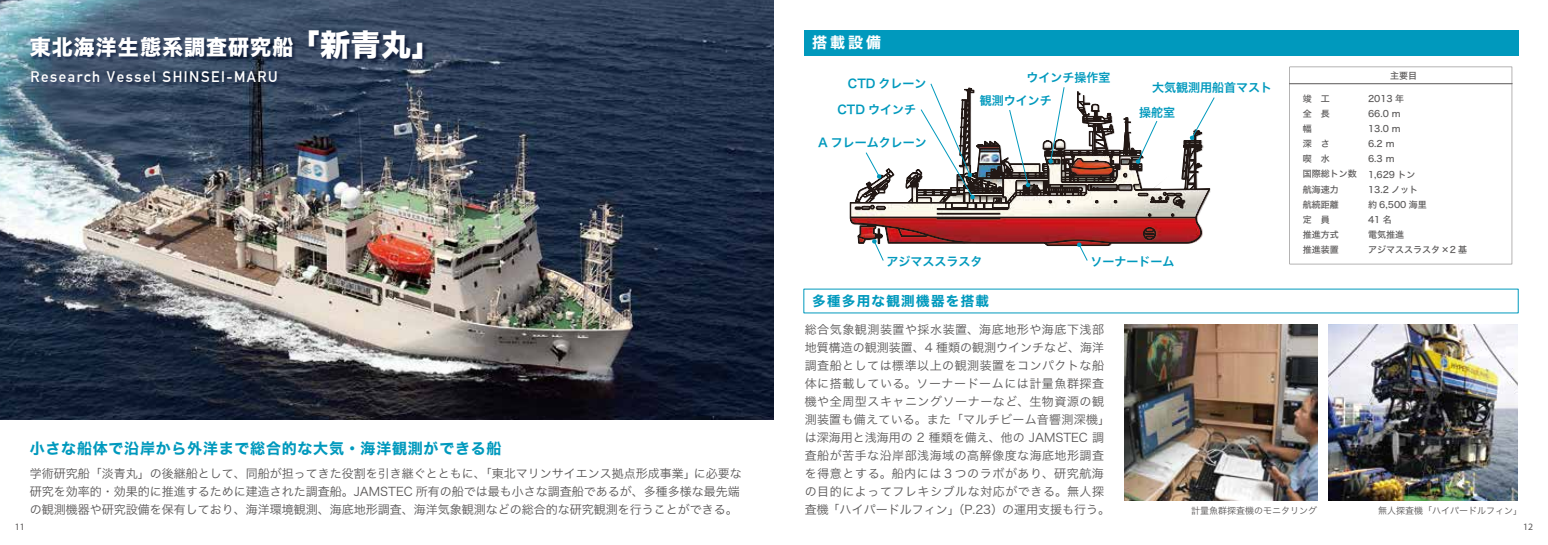
<style>
.page{position:relative;width:1548px;height:545px;background:#fff}
.page>*{position:absolute;margin:0;border:0;box-sizing:border-box;transform-origin:0 0}
.t1{font:30px "Hiragino Sans W8";color:#fff}
.t2{font:21px "Hiragino Sans W8";letter-spacing:.05em;color:#fff}
.t3{font:15px "Hiragino Sans W7";letter-spacing:.05em;color:#0099bd}
.t4{font:700 15px "DIN Alternate";letter-spacing:.1em;color:#fff}
.t5{font:15px "Hiragino Sans W7";color:#fff}
.t6{font:13.5px "Hiragino Sans W7";letter-spacing:.1em;color:#0099bd}
.t7{font:12px/18px "Hiragino Sans W3";letter-spacing:.04em;color:#595757}
.t8{font:12px/18px "Hiragino Sans W3";color:#595757}
.t9{font:12px/26.1px "Hira Kaku Pro W6";color:#0099bd}
.t10{font:9.75px "Myriad Pro";color:#595757}
.t11{font:9px/15px "Hiragino Sans W5";color:#595757}
.t12{font:9px "Hiragino Sans W3";color:#595757}
</style>
<div class="page">
<img style="left:0;top:0;width:774px;height:419px">
<img style="left:28px;top:35px;width:273px;height:38px">
<img style="left:29px;top:67px;width:257px;height:25px">
<img style="left:303px;top:27px;width:131px;height:52px">
<div style="left:804px;top:30px;width:714px;height:25px;background:#0099bd"></div>
<svg style="left:1289px;top:67px;width:223px;height:197px"></svg>
<hr style="left:1289px;top:83px;width:223px;height:1px;background:#595757">
<svg style="left:850px;top:91px;width:360px;height:199px"></svg>
<hr style="left:937px;top:213px;width:63px;height:1px;background:#221815">
<hr style="left:937px;top:218px;width:63px;height:1px;background:#221815">
<svg style="left:855px;top:205px;width:30px;height:4px"></svg>
<svg style="left:1123px;top:173px;width:4px;height:4px"></svg>
<svg style="left:1143px;top:227px;width:13px;height:13px"></svg>
<svg style="left:1087px;top:184px;width:45px;height:7px"></svg>
<svg style="left:1138px;top:192px;width:47px;height:24px"></svg>
<svg style="left:865px;top:152px;width:17px;height:27px"></svg>
<svg style="left:1009px;top:109px;width:21px;height:78px"></svg>
<svg style="left:1046px;top:87px;width:23px;height:77px"></svg>
<svg style="left:1189px;top:97px;width:26px;height:43px"></svg>
<svg style="left:920px;top:83px;width:55px;height:116px"></svg>
<svg style="left:1120px;top:120px;width:38px;height:45px"></svg>
<svg style="left:872px;top:238px;width:12px;height:23px"></svg>
<svg style="left:1076px;top:242px;width:12px;height:19px"></svg>
<img style="left:1124px;top:324px;width:193px;height:176px">
<img style="left:1329px;top:324px;width:188px;height:176px">
<h2 class="t2" style="left:30px;top:36px;width:265px">東北海洋生態系調査研究船</h2>
<p class="t4" style="left:30px;top:65px;width:249px">Research Vessel SHINSEI-MARU</p>
<h1 class="t1" style="left:289px;top:28px;width:154px">「新青丸」</h1>
<p class="t5" style="left:812px;top:31px;width:70px">搭載設備</p>
<p class="t9" style="left:837px;top:70px;width:91px;text-indent:11px">CTD クレーン<br>CTD ウインチ</p>
<p class="t9" style="left:818px;top:129px;width:110px">A フレームクレーン</p>
<p class="t9" style="left:1026px;top:64px;width:85px">ウインチ操作室</p>
<p class="t9" style="left:980px;top:87px;width:73px">観測ウインチ</p>
<p class="t9" style="left:1139px;top:75px;width:135px;line-height:24.2px;text-indent:13px">大気観測用船首マスト操舵室</p>
<p class="t9" style="left:886px;top:248px;width:97px">アジマススラスタ</p>
<p class="t6" style="left:812px;top:290px;width:178px">多種多用な観測機器を搭載</p>
<p class="t9" style="left:1090px;top:248px;width:85px">ソーナードーム</p>
<p class="t11" style="left:1390px;top:68px;width:28px">主要目</p>
<p class="t11" style="left:1303px;top:91px;width:55px">竣　工<br>全　長<br>幅<br>深　さ<br>喫　水<br>国際総トン数航海速力<br>航続距離<br>定　員<br>推進方式<br>推進装置</p>
<p class="t11" style="left:1368px;top:91px;width:101px">2013 年<br>66.0 m<br>13.0 m<br>6.2 m<br>6.3 m<br>1,629 トン<br>13.2 ノット<br>約 6,500 海里<br>41 名<br>電気推進<br>アジマススラスタ×2 基</p>
<p class="t3" style="left:30px;top:436px;width:473px">小さな船体で沿岸から外洋まで総合的な大気・海洋観測ができる船</p>
<p class="t8" style="left:30px;top:463px;width:713px">学術研究船「淡青丸」の後継船として、同船が担ってきた役割を引き継ぐとともに、「東北マリンサイエンス拠点形成事業」に必要な研究を効率的・効果的に推進するために建造された調査船。JAMSTEC 所有の船では最も小さな調査船であるが、多種多様な最先端の観測機器や研究設備を保有しており、海洋環境観測、海底地形調査、海洋気象観測などの総合的な研究観測を行うことができる。</p>
<p class="t7" style="left:805px;top:319px;width:307px">総合気象観測装置や採水装置、海底地形や海底下浅部地質構造の観測装置、4 種類の観測ウインチなど、海洋調査船としては標準以上の観測装置をコンパクトな船体に搭載している。ソーナードームには計量魚群探査機や全周型スキャニングソーナーなど、生物資源の観測装置も備えている。また「マルチビーム音響測深機」は深海用と浅海用の 2 種類を備え、他の JAMSTEC 調査船が苦手な沿岸部浅海域の高解像度な海底地形調査を得意とする。船内には３つのラボがあり、研究航海の目的によってフレキシブルな対応ができる。無人探査機「ハイパードルフィン」（P.23）の運用支援も行う。</p>
<p class="t12" style="left:1191px;top:502px;width:127px">計量魚群探査機のモニタリング</p>
<p class="t12" style="left:1378px;top:502px;width:145px">無人探査機「ハイパードルフィン」</p>
<p class="t10" style="left:15px;top:520px;width:12px">11</p>
<p class="t10" style="left:1523px;top:520px;width:12px">12</p>
</div>
